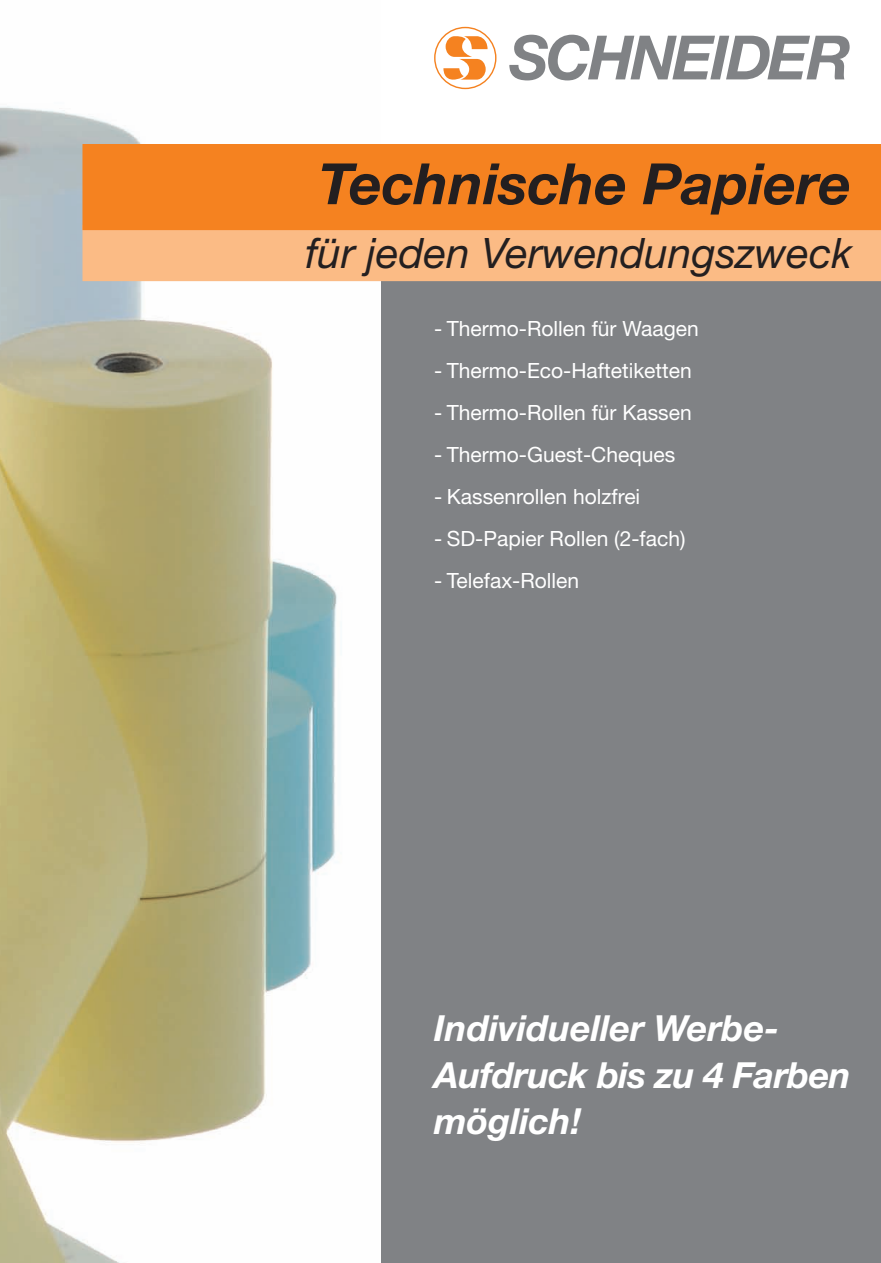
<style>
.page{position:relative;width:881px;height:1263px;background:#fff}
.page>*{position:absolute;margin:0;border:0;box-sizing:border-box;transform-origin:0 0}
.t1{font:italic 700 61.2px "Helvetica Neue LT";letter-spacing:-.05em;color:#808285}
.t2{font:italic 700 57px "Helvetica Neue LT";color:#231f20}
.t3{font:italic 42px "Helvetica Neue LT";color:#231f20}
.t4{font:italic 700 36px/46.8px "Helvetica Neue LT";color:#fff}
.t5{font:21px "Helvetica Neue LT";color:#fff}
</style>
<div class="page">
<img style="left:0;top:106px;width:380px;height:1157px">
<div style="left:381px;top:281px;width:499px;height:982px;background:#808285"></div>
<div style="left:82px;top:230px;width:798px;height:51px;background:#fbbb85"></div>
<div style="left:82px;top:144px;width:798px;height:86px;background:#f58220"></div>
<svg style="left:434px;top:27px;width:62px;height:62px"></svg>
<h1 class="t1" style="left:509px;top:20px;width:343px">SCHNEIDER</h1>
<h2 class="t2" style="left:318px;top:149px;width:534px">Technische Papiere</h2>
<h3 class="t3" style="left:305px;top:228px;width:548px">für jeden Verwendungszweck</h3>
<p class="t5" style="left:434px;top:316px;width:266px">- Thermo-Rollen für Waagen</p>
<p class="t5" style="left:434px;top:358px;width:259px">- Thermo-Eco-Haftetiketten</p>
<p class="t5" style="left:434px;top:400px;width:259px">- Thermo-Rollen für Kassen</p>
<p class="t5" style="left:434px;top:442px;width:243px">- Thermo-Guest-Cheques</p>
<p class="t5" style="left:434px;top:484px;width:208px">- Kassenrollen holzfrei</p>
<p class="t5" style="left:434px;top:526px;width:253px">- SD-Papier Rollen (2-fach)</p>
<p class="t5" style="left:434px;top:568px;width:146px">- Telefax-Rollen</p>
<h3 class="t4" style="left:434px;top:1004px;width:418px">Individueller Werbe-<br>Aufdruck bis zu 4 Farben möglich!</h3>
</div>
